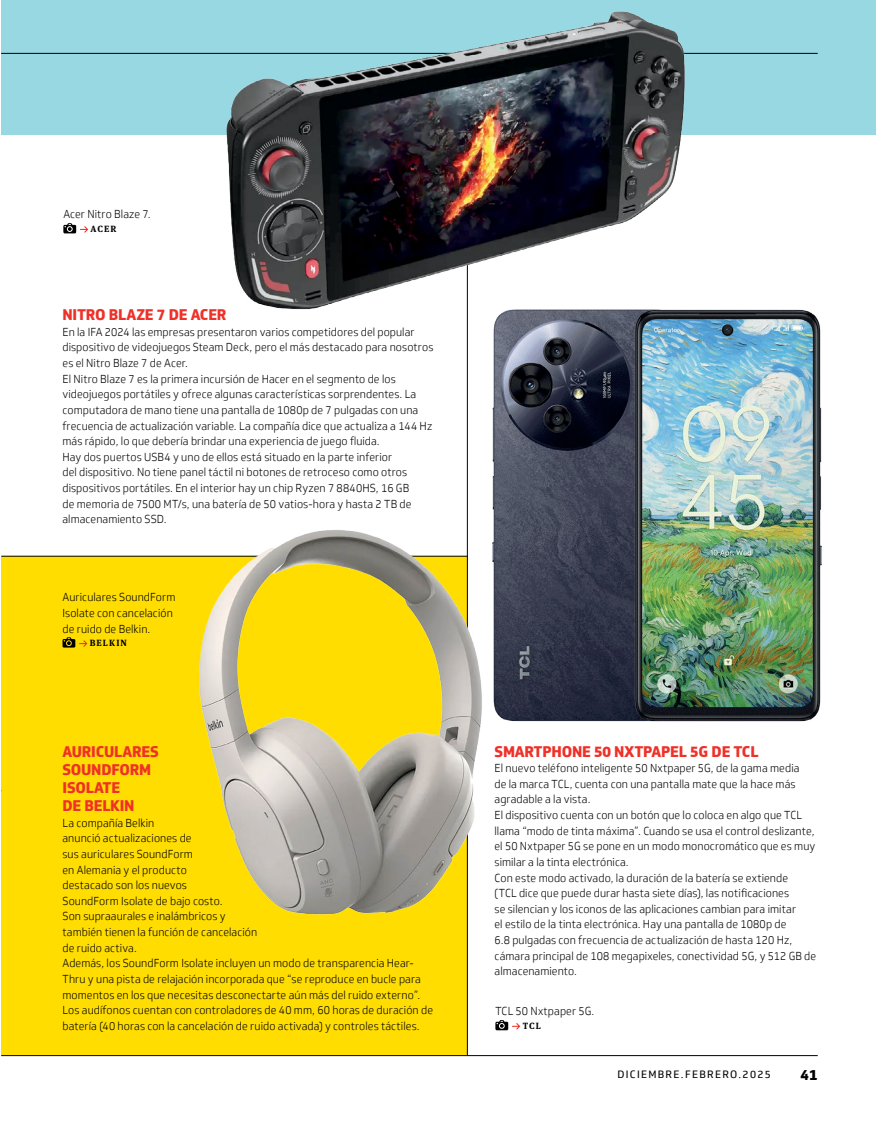
<style>
.page{position:relative;width:876px;height:1132px;background:#fff}
.page>*{position:absolute;margin:0;border:0;box-sizing:border-box;transform-origin:0 0}
.t1{font:800 15px/18.1px "Soleto";letter-spacing:-.02em;color:#ee3129}
.t2{font:800 14.4px "Soleto";color:#000}
.t3{font:300 11.25px/15.6px "Soleto";letter-spacing:.005em;color:#000;scale:.95 1}
.t4{font:10.35px "Soleto";letter-spacing:.125em;color:#000}
.t5{font:700 9px "Meta Serif Pro";letter-spacing:.115em;color:#000}
</style>
<div class="page">
<div style="left:1px;top:0;width:875px;height:134px;background:#98d8e3"></div>
<div style="left:1px;top:556px;width:467px;height:498px;background:#fd0"></div>
<hr style="left:467px;top:129px;width:1px;height:925px;background:#000">
<hr style="left:1px;top:555px;width:467px;height:1px;background:#000">
<hr style="left:1px;top:1054px;width:817px;height:1px;background:#000">
<hr style="left:1px;top:53px;width:817px;height:1px;background:#000">
<img style="left:210px;top:11px;width:492px;height:305px">
<img style="left:185px;top:518px;width:297px;height:413px">
<img style="left:486px;top:297px;width:336px;height:425px">
<svg style="left:63px;top:223px;width:25px;height:10px"></svg>
<svg style="left:495px;top:1020px;width:25px;height:9px"></svg>
<svg style="left:63px;top:637px;width:24px;height:10px"></svg>
<p class="t3" style="left:63px;top:207px;width:93px">Acer Nitro Blaze 7.</p>
<p class="t5" style="left:91px;top:221px;width:27px">ACER</p>
<h1 class="t1" style="left:63px;top:306px;width:165px">NITRO BLAZE 7 DE ACER</h1>
<p class="t3" style="left:63px;top:324px;width:392px">En la IFA 2024 las empresas presentaron varios competidores del popular dispositivo de videojuegos Steam Deck, pero el más destacado para nosotros es el Nitro Blaze 7 de Acer.<br>El Nitro Blaze 7 es la primera incursión de Hacer en el segmento de los videojuegos portátiles y ofrece algunas características sorprendentes. La computadora de mano tiene una pantalla de 1080p de 7 pulgadas con una frecuencia de actualización variable. La compañía dice que actualiza a 144 Hz más rápido, lo que debería brindar una experiencia de juego fluida.<br>Hay dos puertos USB4 y uno de ellos está situado en la parte inferior<br>del dispositivo. No tiene panel táctil ni botones de retroceso como otros dispositivos portátiles. En el interior hay un chip Ryzen 7 8840HS, 16 GB<br>de memoria de 7500 MT/s, una batería de 50 vatios-hora y hasta 2 TB de almacenamiento SSD.</p>
<p class="t3" style="left:63px;top:589px;width:120px">Auriculares SoundForm<br>Isolate con cancelación de ruido de Belkin.</p>
<p class="t5" style="left:90px;top:635px;width:39px">BELKIN</p>
<h1 class="t1" style="left:63px;top:742px;width:98px">AURICULARES<br>SOUNDFORM<br>ISOLATE<br>DE BELKIN</h1>
<p class="t3" style="left:63px;top:814px;width:392px">La compañía Belkin<br>anunció actualizaciones de<br>sus auriculares SoundForm<br>en Alemania y el producto<br>destacado son los nuevos<br>SoundForm Isolate de bajo costo.<br>Son supraaurales e inalámbricos y<br>también tienen la función de cancelación<br>de ruido activa.<br>Además, los SoundForm Isolate incluyen un modo de transparencia Hear-Thru y una pista de relajación incorporada que “se reproduce en bucle para momentos en los que necesitas desconectarte aún más del ruido externo”.<br>Los audífonos cuentan con controladores de 40 mm, 60 horas de duración de batería (40 horas con la cancelación de ruido activada) y controles táctiles.</p>
<h1 class="t1" style="left:495px;top:742px;width:266px">SMARTPHONE 50 NXTPAPEL 5G DE TCL</h1>
<p class="t3" style="left:495px;top:760px;width:340px">El nuevo teléfono inteligente 50 Nxtpaper 5G, de la gama media<br>de la marca TCL, cuenta con una pantalla mate que la hace más agradable a la vista.<br>El dispositivo cuenta con un botón que lo coloca en algo que TCL llama “modo de tinta máxima”. Cuando se usa el control deslizante, el 50 Nxtpaper 5G se pone en un modo monocromático que es muy similar a la tinta electrónica.<br>Con este modo activado, la duración de la batería se extiende<br>(TCL dice que puede durar hasta siete días), las notificaciones<br>se silencian y los iconos de las aplicaciones cambian para imitar<br>el estilo de la tinta electrónica. Hay una pantalla de 1080p de<br>6.8 pulgadas con frecuencia de actualización de hasta 120 Hz, cámara principal de 108 megapixeles, conectividad 5G, y 512 GB de almacenamiento.</p>
<p class="t3" style="left:495px;top:1003px;width:106px">TCL 50 Nxtpaper 5G.</p>
<p class="t5" style="left:523px;top:1018px;width:20px">TCL</p>
<p class="t4" style="left:617px;top:1067px;width:155px">DICIEMBRE.FEBRERO.2025</p>
<p class="t2" style="left:800px;top:1064px;width:19px">41</p>
</div>
